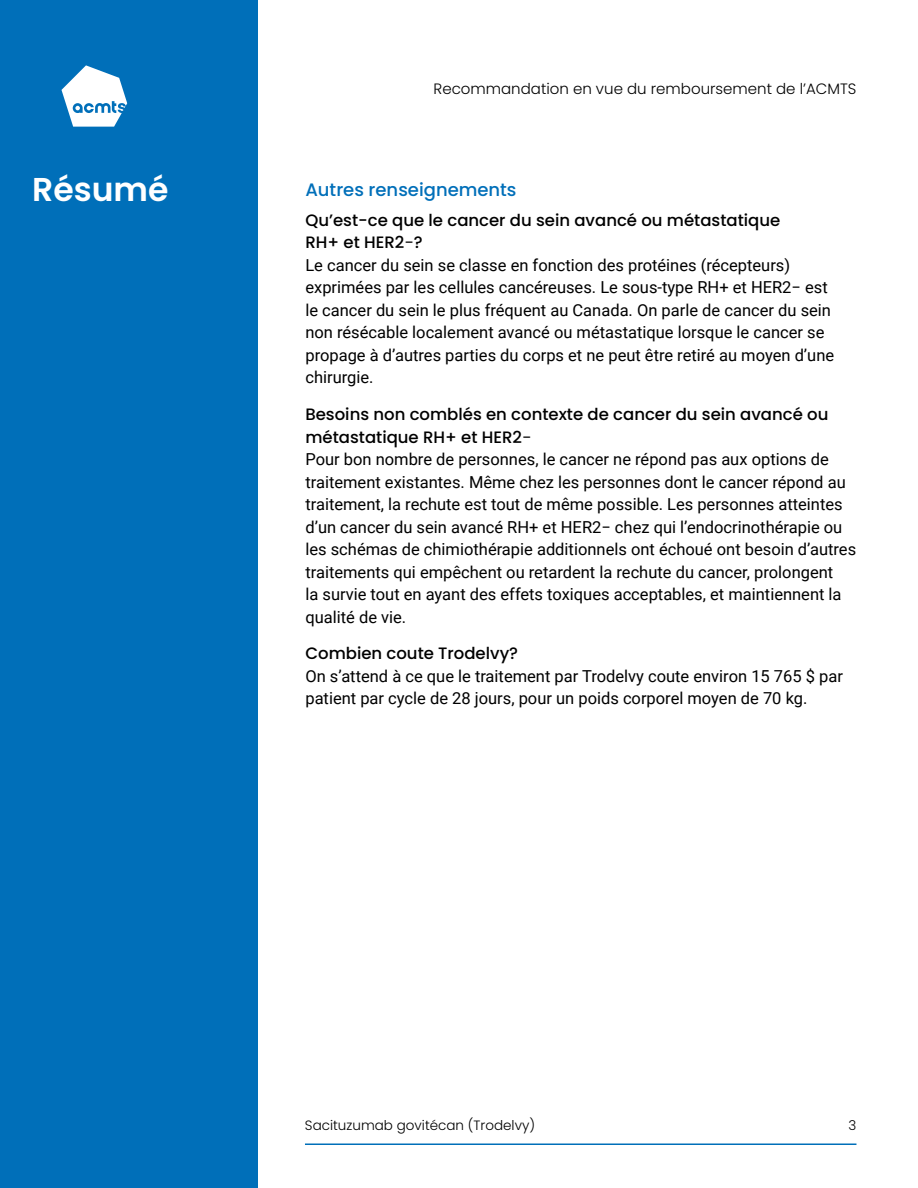
<style>
.page{position:relative;width:918px;height:1188px;background:#fff}
.page>*{position:absolute;margin:0;border:0;box-sizing:border-box;transform-origin:0 0}
.t1{font:600 33px "Poppins";color:#fff}
.t2{font:500 18px "Poppins";color:#006fb9}
.t3{font:16.5px/22.5px "Roboto";color:#000}
.t4{font:500 16.5px/22.5px "Poppins";color:#000}
.t5{font:300 15px "Poppins";color:#000}
.t6{font:300 13.5px "Poppins";color:#000}
.s1{font-family:"Roboto";font-weight:400}
</style>
<div class="page">
<div style="left:0;top:0;width:257px;height:1188px;background:#006fb9"></div>
<svg style="left:62px;top:65px;width:65px;height:62px"></svg>
<hr style="left:305px;top:1143px;width:551px;height:2px;background:#006fb9">
<p class="t5" style="left:434px;top:80px;width:424px">Recommandation en vue du remboursement de l’ACMTS</p>
<h1 class="t1" style="left:32px;top:170px;width:138px">Résumé</h1>
<p class="t2" style="left:305px;top:179px;width:213px">Autres renseignements</p>
<p class="t4" style="left:305px;top:209px;width:476px">Qu’est-ce que le cancer du sein avancé ou métastatique<br>RH+ et HER2<span class="s1">−</span>?</p>
<p class="t3" style="left:305px;top:253px;width:530px">Le cancer du sein se classe en fonction des protéines (récepteurs) exprimées par les cellules cancéreuses. Le sous-type RH+ et HER2− est le cancer du sein le plus fréquent au Canada. On parle de cancer du sein non résécable localement avancé ou métastatique lorsque le cancer se propage à d’autres parties du corps et ne peut être retiré au moyen d’une chirurgie.</p>
<p class="t4" style="left:305px;top:403px;width:525px">Besoins non comblés en contexte de cancer du sein avancé ou métastatique RH+ et HER2<span class="s1">−</span></p>
<p class="t3" style="left:305px;top:447px;width:552px">Pour bon nombre de personnes, le cancer ne répond pas aux options de traitement existantes. Même chez les personnes dont le cancer répond au traitement, la rechute est tout de même possible. Les personnes atteintes d’un cancer du sein avancé RH+ et HER2− chez qui l’endocrinothérapie ou les schémas de chimiothérapie additionnels ont échoué ont besoin d’autres traitements qui empêchent ou retardent la rechute du cancer, prolongent<br>la survie tout en ayant des effets toxiques acceptables, et maintiennent la qualité de vie.</p>
<p class="t4" style="left:305px;top:642px;width:214px">Combien coute Trodelvy?</p>
<p class="t3" style="left:305px;top:664px;width:539px">On s’attend à ce que le traitement par Trodelvy coute environ 15 765 $ par patient par cycle de 28 jours, pour un poids corporel moyen de 70 kg.</p>
<p class="t6" style="left:305px;top:1117px;width:232px">Sacituzumab govitécan (Trodelvy)</p>
<p class="t6" style="left:849px;top:1117px;width:9px">3</p>
</div>
